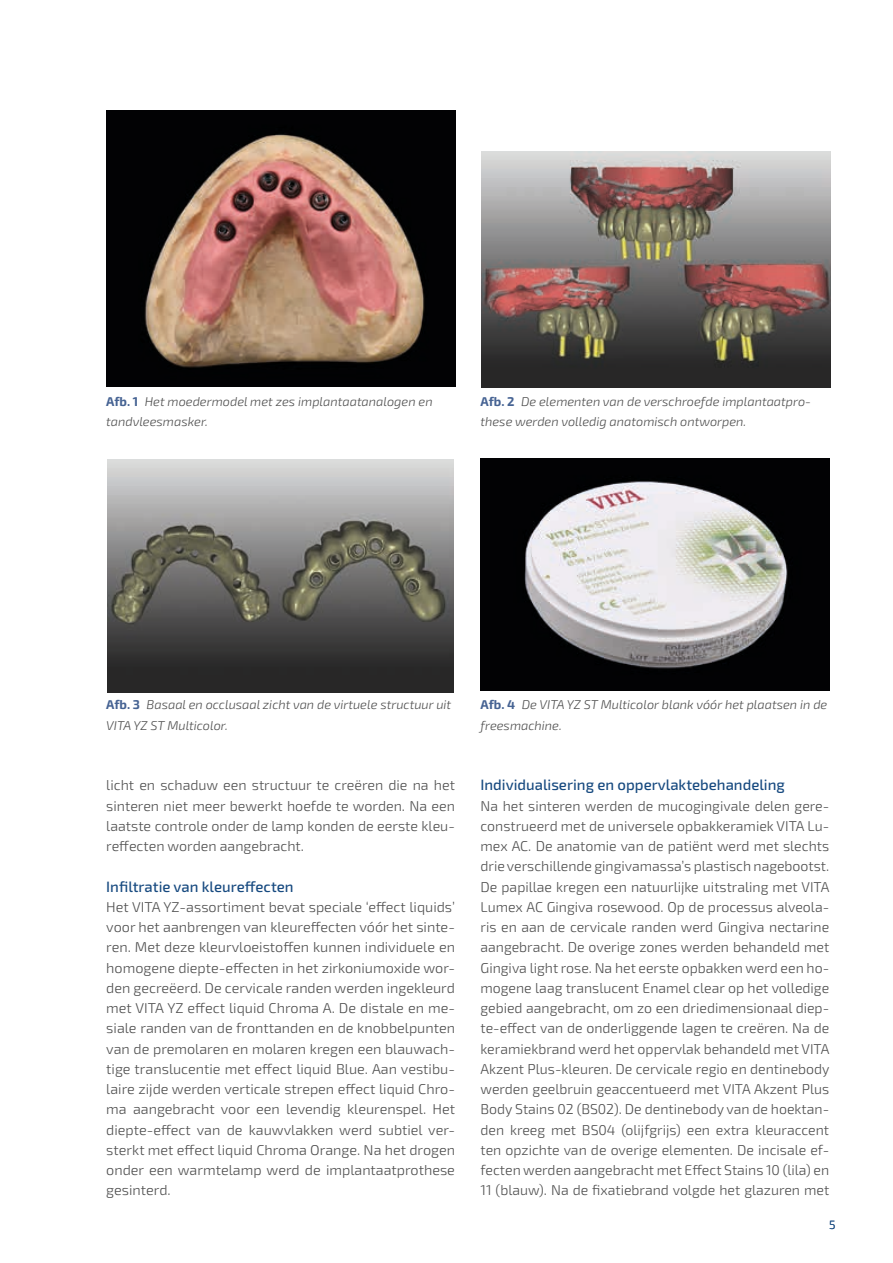
<style>
.page{position:relative;width:893px;height:1263px;background:#fff}
.page>*{position:absolute;margin:0;border:0;box-sizing:border-box;transform-origin:0 0}
.t1{font:500 15px "Exo 2.0";color:#174a80}
.t2{font:300 14.25px/20.2px "Exo 2.0";color:#4d4d4d;text-align:justify}
.t3{font:italic 300 12.75px/20.2px "Exo 2.0";color:#4d4d4d}
.t4{font:300 12px "Exo 2.0";color:#174a80}
.s1{font-weight:700;font-style:normal;color:#466393}
</style>
<div class="page">
<img style="left:106px;top:110px;width:350px;height:277px">
<img style="left:481px;top:151px;width:349px;height:236px">
<img style="left:107px;top:460px;width:346px;height:232px">
<img style="left:480px;top:459px;width:349px;height:231px">
<p class="t3" style="left:106px;top:391px;width:328px"><span class="s1">Afb. 1</span> Het moedermodel met zes implantaatanalogen en tandvleesmasker.</p>
<p class="t3" style="left:480px;top:391px;width:332px"><span class="s1">Afb. 2</span> De elementen van de verschroefde implantaatpro&shy;these werden volledig anatomisch ontworpen.</p>
<p class="t3" style="left:106px;top:695px;width:347px"><span class="s1">Afb. 3</span> Basaal en occlusaal zicht van de virtuele structuur uit<br>VITA YZ ST Multicolor.</p>
<p class="t2" style="left:106px;top:776px;width:350px">licht en schaduw een structuur te creëren die na het sinteren niet meer bewerkt hoefde te worden. Na een laatste controle onder de lamp konden de eerste kleu&shy;reffecten worden aangebracht.</p>
<p class="t1" style="left:106px;top:878px;width:189px">Infiltratie van kleureffecten</p>
<p class="t2" style="left:106px;top:897px;width:350px">Het VITA YZ-assortiment bevat speciale ‘effect liquids’ voor het aanbrengen van kleureffecten vóór het sinte&shy;ren. Met deze kleurvloeistoffen kunnen individuele en homogene diepte-effecten in het zirkoniumoxide wor&shy;den gecreëerd. De cervicale randen werden ingekleurd met VITA YZ effect liquid Chroma A. De distale en me&shy;siale randen van de fronttanden en de knobbelpunten van de premolaren en molaren kregen een blauwach&shy;tige translucentie met effect liquid Blue. Aan vestibu&shy;laire zijde werden verticale strepen effect liquid Chro&shy;ma aangebracht voor een levendig kleurenspel. Het diepte-effect van de kauwvlakken werd subtiel ver&shy;sterkt met effect liquid Chroma Orange. Na het drogen onder een warmtelamp werd de implantaatprothese gesinterd.</p>
<p class="t3" style="left:480px;top:695px;width:348px"><span class="s1">Afb. 4</span> De VITA YZ ST Multicolor blank vóór het plaatsen in de freesmachine.</p>
<p class="t1" style="left:480px;top:776px;width:306px">Individualisering en oppervlaktebehandeling</p>
<p class="t2" style="left:480px;top:796px;width:351px">Na het sinteren werden de mucogingivale delen gere&shy;construeerd met de universele opbakkeramiek VITA Lu&shy;mex AC. De anatomie van de patiënt werd met slechts drie verschillende gingivamassa’s plastisch nagebootst.<br>De papillae kregen een natuurlijke uitstraling met VITA Lumex AC Gingiva rosewood. Op de processus alveola&shy;ris en aan de cervicale randen werd Gingiva nectarine aangebracht. De overige zones werden behandeld met Gingiva light rose. Na het eerste opbakken werd een ho&shy;mogene laag translucent Enamel clear op het volledige gebied aangebracht, om zo een driedimensionaal diep&shy;te-effect van de onderliggende lagen te creëren. Na de keramiekbrand werd het oppervlak behandeld met VITA Akzent Plus-kleuren. De cervicale regio en dentinebody werden geelbruin geaccentueerd met VITA Akzent Plus Body Stains 02 (BS02). De dentinebody van de hoektan&shy;den kreeg met BS04 (olijfgrijs) een extra kleuraccent ten opzichte van de overige elementen. De incisale ef&shy;fecten werden aangebracht met Effect Stains 10 (lila) en 11 (blauw). Na de fixatiebrand volgde het glazuren met</p>
<p class="t4" style="left:829px;top:1218px;width:8px">5</p>
</div>
